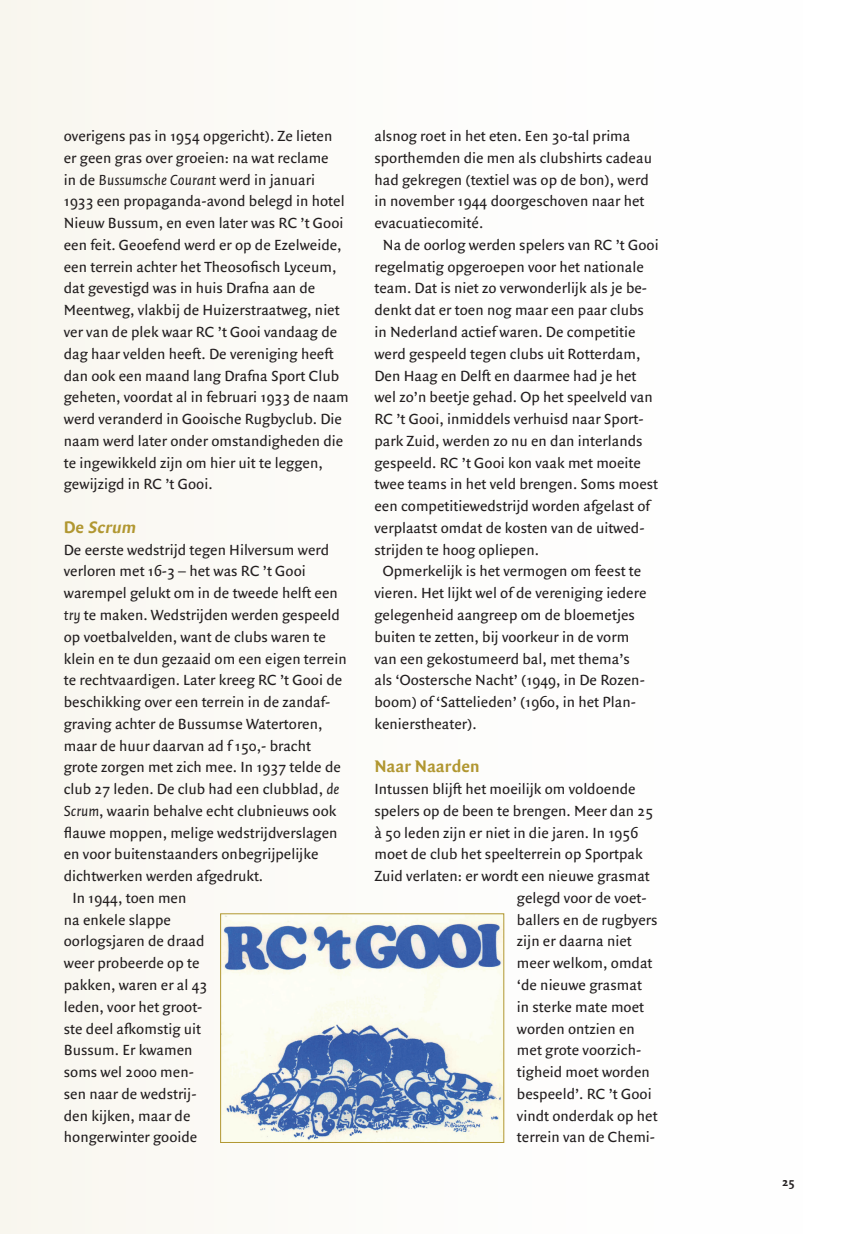
<style>
.page{position:relative;width:851px;height:1234px;background:#fff}
.page>*{position:absolute;margin:0;border:0;box-sizing:border-box;transform-origin:0 0}
.t1{font:700 18px "Quadraat Sans";color:#b19731}
.t2{font:italic 700 18px "Quadraat Sans";color:#b19731}
.t3{font:15.75px/21.8px "Quadraat Sans";color:#231f20}
.t4{font:700 12.75px "Quadraat Sans";color:#231f20}
.s1{font-style:italic}
.s2{font-style:normal}
</style>
<div class="page">
<div style="left:0;top:0;width:850px;height:1233px;background:#fdfcfa"></div>
<img style="left:222px;top:915px;width:280px;height:225px">
<div style="left:220px;top:913px;width:284px;height:229px;border:1px solid #b19731"></div>
<p class="t3" style="left:64px;top:125px;width:286px">overigens pas in 1954 opgericht). Ze lieten er geen gras over groeien: na wat reclame<br>in de <span class="s1">Bussumsche Courant</span> werd in januari<br>1933 een propaganda-avond belegd in hotel Nieuw Bussum, en even later was RC ’t Gooi een feit. Geoefend werd er op de Ezelweide, een terrein achter het Theosofisch Lyceum, dat gevestigd was in huis Drafna aan de Meentweg, vlakbij de Huizerstraatweg, niet ver van de plek waar RC ’t Gooi vandaag de dag haar velden heeft. De vereniging heeft dan ook een maand lang Drafna Sport Club geheten, voordat al in februari 1933 de naam werd veranderd in Gooische Rugbyclub. Die naam werd later onder omstandigheden die te ingewikkeld zijn om hier uit te leggen, gewijzigd in RC ’t Gooi.</p>
<p class="t2" style="left:64px;top:517px;width:77px"><span class="s2">D e</span> Scrum</p>
<p class="t3" style="left:64px;top:539px;width:267px">De eerste wedstrijd tegen Hilversum werd</p>
<p class="t3" style="left:64px;top:560px;width:243px">verloren met 16-3 – het was RC ’t Gooi</p>
<p class="t3" style="left:64px;top:582px;width:275px">warempel gelukt om in de tweede helft een</p>
<p class="t3" style="left:64px;top:604px;width:277px"><span class="s1">try</span> te maken. Wedstrijden werden gespeeld</p>
<p class="t3" style="left:64px;top:626px;width:263px">op voetbalvelden, want de clubs waren te</p>
<p class="t3" style="left:64px;top:647px;width:284px">klein en te dun gezaaid om een eigen terrein</p>
<p class="t3" style="left:64px;top:669px;width:280px">te rechtvaardigen. Later kreeg RC ’t Gooi de</p>
<p class="t3" style="left:64px;top:691px;width:268px">beschikking over een terrein in de zandaf-</p>
<p class="t3" style="left:64px;top:713px;width:260px">graving achter de Bussumse Watertoren,</p>
<p class="t3" style="left:64px;top:734px;width:249px">maar de huur daarvan ad f 150,- bracht</p>
<p class="t3" style="left:64px;top:756px;width:278px">grote zorgen met zich mee. In 1937 telde de</p>
<p class="t3" style="left:64px;top:778px;width:277px">club 27 leden. De club had een clubblad, <span class="s1">de</span></p>
<p class="t3" style="left:64px;top:800px;width:274px"><span class="s1">Scrum</span>, waarin behalve echt clubnieuws ook</p>
<p class="t3" style="left:64px;top:821px;width:275px">flauwe moppen, melige wedstrijdverslagen</p>
<p class="t3" style="left:64px;top:843px;width:256px">en voor buitenstaanders onbegrijpelijke</p>
<p class="t3" style="left:64px;top:865px;width:201px">dichtwerken werden afgedrukt.</p>
<p class="t3" style="left:72px;top:887px;width:116px">In 1944, toen men</p>
<p class="t3" style="left:64px;top:908px;width:109px">na enkele slappe</p>
<p class="t3" style="left:64px;top:930px;width:142px">oorlogsjaren de draad</p>
<p class="t3" style="left:64px;top:952px;width:137px">weer probeerde op te</p>
<p class="t3" style="left:64px;top:974px;width:145px">pakken, waren er al 43</p>
<p class="t3" style="left:64px;top:995px;width:140px">leden, voor het groot-</p>
<p class="t3" style="left:64px;top:1017px;width:139px">ste deel afkomstig uit</p>
<p class="t3" style="left:64px;top:1039px;width:130px">Bussum. Er kwamen</p>
<p class="t3" style="left:64px;top:1061px;width:132px">soms wel 2000 men-</p>
<p class="t3" style="left:64px;top:1082px;width:134px">sen naar de wedstrij-</p>
<p class="t3" style="left:64px;top:1104px;width:128px">den kijken, maar de</p>
<p class="t3" style="left:64px;top:1126px;width:135px">hongerwinter gooide</p>
<p class="t3" style="left:374px;top:125px;width:257px">alsnog roet in het eten. Een 30-tal prima</p>
<p class="t3" style="left:374px;top:147px;width:279px">sporthemden die men als clubshirts cadeau</p>
<p class="t3" style="left:374px;top:169px;width:276px">had gekregen (textiel was op de bon), werd</p>
<p class="t3" style="left:374px;top:191px;width:271px">in november 1944 doorgeschoven naar het</p>
<p class="t3" style="left:374px;top:212px;width:110px">evacuatiecomité.</p>
<p class="t3" style="left:383px;top:234px;width:277px">Na de oorlog werden spelers van RC ’t Gooi</p>
<p class="t3" style="left:374px;top:256px;width:271px">regelmatig opgeroepen voor het nationale</p>
<p class="t3" style="left:374px;top:278px;width:274px">team. Dat is niet zo verwonderlijk als je be-</p>
<p class="t3" style="left:374px;top:299px;width:271px">denkt dat er toen nog maar een paar clubs</p>
<p class="t3" style="left:374px;top:321px;width:263px">in Nederland actief waren. De competitie</p>
<p class="t3" style="left:374px;top:343px;width:267px">werd gespeeld tegen clubs uit Rotterdam,</p>
<p class="t3" style="left:374px;top:365px;width:263px">Den Haag en Delft en daarmee had je het</p>
<p class="t3" style="left:374px;top:386px;width:280px">wel zo’n beetje gehad. Op het speelveld van</p>
<p class="t3" style="left:374px;top:408px;width:270px">RC ’t Gooi, inmiddels verhuisd naar Sport-</p>
<p class="t3" style="left:374px;top:430px;width:270px">park Zuid, werden zo nu en dan interlands</p>
<p class="t3" style="left:374px;top:452px;width:268px">gespeeld. RC ’t Gooi kon vaak met moeite</p>
<p class="t3" style="left:374px;top:473px;width:285px">twee teams in het veld brengen. Soms moest</p>
<p class="t3" style="left:374px;top:495px;width:277px">een competitiewedstrijd worden afgelast of</p>
<p class="t3" style="left:374px;top:517px;width:271px">verplaatst omdat de kosten van de uitwed-</p>
<p class="t3" style="left:374px;top:539px;width:166px">strijden te hoog opliepen.</p>
<p class="t3" style="left:383px;top:560px;width:260px">Opmerkelijk is het vermogen om feest te</p>
<p class="t3" style="left:374px;top:582px;width:273px">vieren. Het lijkt wel of de vereniging iedere</p>
<p class="t3" style="left:374px;top:604px;width:262px">gelegenheid aangreep om de bloemetjes</p>
<p class="t3" style="left:374px;top:626px;width:256px">buiten te zetten, bij voorkeur in de vorm</p>
<p class="t3" style="left:374px;top:647px;width:257px">van een gekostumeerd bal, met thema’s</p>
<p class="t3" style="left:374px;top:669px;width:272px">als ‘Oostersche Nacht’ (1949, in De Rozen-</p>
<p class="t3" style="left:374px;top:691px;width:263px">boom) of ‘Sattelieden’ (1960, in het Plan-</p>
<p class="t3" style="left:374px;top:713px;width:104px">kenierstheater).</p>
<p class="t1" style="left:374px;top:756px;width:107px">Naar Naarden</p>
<p class="t3" style="left:374px;top:778px;width:263px">Intussen blijft het moeilijk om voldoende</p>
<p class="t3" style="left:374px;top:800px;width:280px">spelers op de been te brengen. Meer dan 25</p>
<p class="t3" style="left:374px;top:821px;width:265px">à 50 leden zijn er niet in die jaren. In 1956</p>
<p class="t3" style="left:374px;top:843px;width:270px">moet de club het speelterrein op Sportpak</p>
<p class="t3" style="left:374px;top:865px;width:277px">Zuid verlaten: er wordt een nieuwe grasmat</p>
<p class="t3" style="left:517px;top:887px;width:131px">gelegd voor de voet-</p>
<p class="t3" style="left:517px;top:908px;width:142px">ballers en de rugbyers</p>
<p class="t3" style="left:517px;top:930px;width:116px">zijn er daarna niet</p>
<p class="t3" style="left:517px;top:952px;width:137px">meer welkom, omdat</p>
<p class="t3" style="left:517px;top:974px;width:126px">‘de nieuwe grasmat</p>
<p class="t3" style="left:517px;top:995px;width:129px">in sterke mate moet</p>
<p class="t3" style="left:517px;top:1017px;width:119px">worden ontzien en</p>
<p class="t3" style="left:517px;top:1039px;width:126px">met grote voorzich-</p>
<p class="t3" style="left:517px;top:1061px;width:134px">tigheid moet worden</p>
<p class="t3" style="left:517px;top:1082px;width:136px">bespeeld’. RC ’t Gooi</p>
<p class="t3" style="left:517px;top:1104px;width:142px">vindt onderdak op het</p>
<p class="t3" style="left:517px;top:1126px;width:140px">terrein van de Chemi-</p>
<p class="t4" style="left:782px;top:1174px;width:14px">25</p>
</div>
